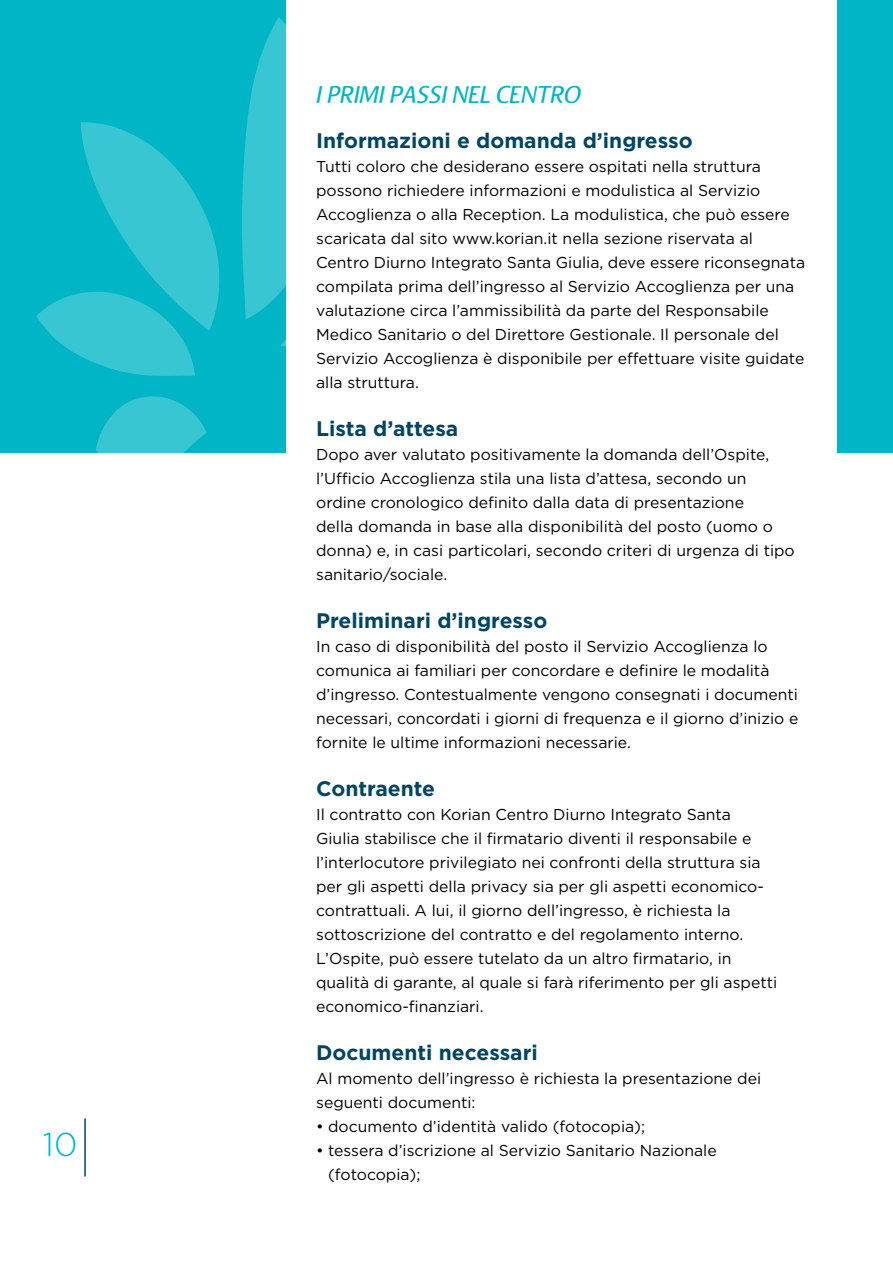
<style>
.page{position:relative;width:893px;height:1263px;background:#fff}
.page>*{position:absolute;margin:0;border:0;box-sizing:border-box;transform-origin:0 0}
.t1{font:300 33px "Gotham";color:#00b6c6}
.t2{font:24px "Raspoutine Classic";letter-spacing:-.01em;color:#00b6c6}
.t3{font:700 21px "Gotham";color:#004563}
.t4{font:15.75px/24px "Gotham";color:#000}
</style>
<div class="page">
<div style="left:0;top:0;width:893px;height:453px;background:#00b6c6"></div>
<svg style="left:36px;top:17px;width:250px;height:436px"></svg>
<div style="left:286px;top:0;width:550px;height:493px;background:#fff"></div>
<hr style="left:84px;top:1118px;width:2px;height:58px;background:#004563">
<h1 class="t1" style="left:43px;top:1123px;width:36px">10</h1>
<h2 class="t2" style="left:316px;top:81px;width:265px">I PRIMI PASSI NEL CENTRO</h2>
<h3 class="t3" style="left:316px;top:127px;width:378px">Informazioni e domanda d’ingresso</h3>
<p class="t4" style="left:316px;top:154px;width:490px">Tutti coloro che desiderano essere ospitati nella struttura possono richiedere informazioni e modulistica al Servizio Accoglienza o alla Reception. La modulistica, che può essere scaricata dal sito www.korian.it nella sezione riservata al Centro Diurno Integrato Santa Giulia, deve essere riconsegnata compilata prima dell’ingresso al Servizio Accoglienza per una valutazione circa l’ammissibilità da parte del Responsabile Medico Sanitario o del Direttore Gestionale. Il personale del Servizio Accoglienza è disponibile per effettuare visite guidate alla struttura.</p>
<h3 class="t3" style="left:316px;top:415px;width:144px">Lista d’attesa</h3>
<p class="t4" style="left:316px;top:442px;width:480px">Dopo aver valutato positivamente la domanda dell’Ospite, l’Ufficio Accoglienza stila una lista d’attesa, secondo un ordine cronologico definito dalla data di presentazione<br>della domanda in base alla disponibilità del posto (uomo o donna) e, in casi particolari, secondo criteri di urgenza di tipo sanitario/sociale.</p>
<h3 class="t3" style="left:316px;top:607px;width:233px">Preliminari d’ingresso</h3>
<p class="t4" style="left:316px;top:634px;width:484px">In caso di disponibilità del posto il Servizio Accoglienza lo comunica ai familiari per concordare e definire le modalità d’ingresso. Contestualmente vengono consegnati i documenti necessari, concordati i giorni di frequenza e il giorno d’inizio e fornite le ultime informazioni necessarie.</p>
<h3 class="t3" style="left:316px;top:775px;width:120px">Contraente</h3>
<p class="t4" style="left:316px;top:802px;width:462px">Il contratto con Korian Centro Diurno Integrato Santa Giulia stabilisce che il firmatario diventi il responsabile e l’interlocutore privilegiato nei confronti della struttura sia per gli aspetti della privacy sia per gli aspetti economico&shy;contrattuali. A lui, il giorno dell’ingresso, è richiesta la sottoscrizione del contratto e del regolamento interno.<br>L’Ospite, può essere tutelato da un altro firmatario, in qualità di garante, al quale si farà riferimento per gli aspetti economico-finanziari.</p>
<h3 class="t3" style="left:316px;top:1039px;width:223px">Documenti necessari</h3>
<p class="t4" style="left:316px;top:1066px;width:447px">Al momento dell’ingresso è richiesta la presentazione dei seguenti documenti:</p>
<p class="t4" style="left:316px;top:1114px;width:330px">• documento d’identità valido (fotocopia);</p>
<p class="t4" style="left:328px;top:1138px;width:390px;text-indent:-12px">• tessera d’iscrizione al Servizio Sanitario Nazionale (fotocopia);</p>
</div>
